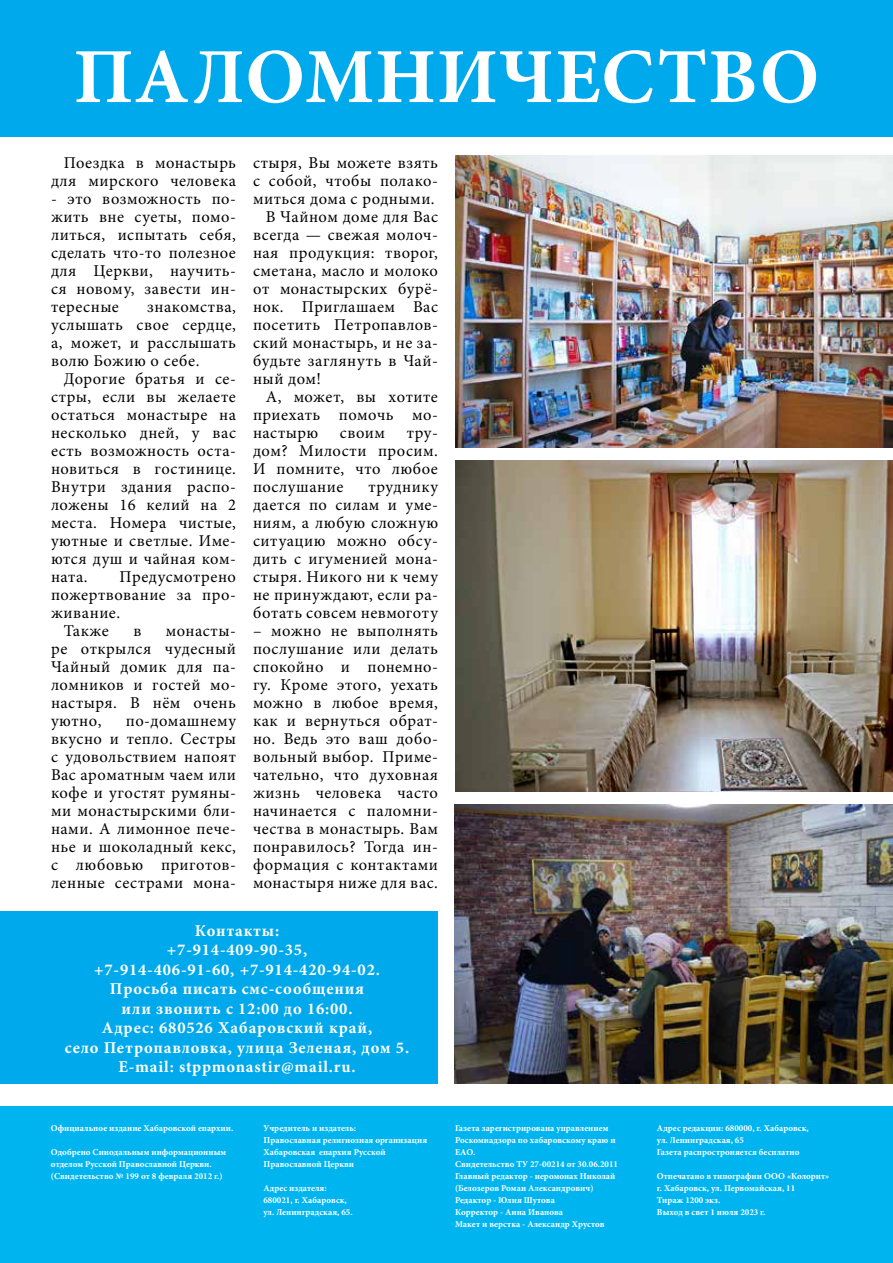
<style>
.page{position:relative;width:893px;height:1263px;background:#fff}
.page>*{position:absolute;margin:0;border:0;box-sizing:border-box;transform-origin:0 0}
.t1{font:700 78px "Minion Pro";letter-spacing:.01em;color:#fff}
.t2{font:16.5px/18px "Minion Pro";letter-spacing:.03em;color:#000;text-align:justify}
.t3{font:700 16.5px/19.5px "Minion Pro";letter-spacing:.05em;color:#fff;text-align:center}
.t4{font:700 9px/12px "Minion Pro";color:#fff}
</style>
<div class="page">
<div style="left:0;top:0;width:893px;height:136px;background:#00a9ec"></div>
<div style="left:0;top:911px;width:437px;height:173px;background:#00a9ec"></div>
<div style="left:0;top:1107px;width:893px;height:156px;background:#00b5ef"></div>
<img style="left:455px;top:156px;width:438px;height:292px">
<img style="left:455px;top:460px;width:438px;height:331px">
<img style="left:455px;top:804px;width:438px;height:280px">
<h1 class="t1" style="left:74px;top:22px;width:747px">ПАЛОМНИЧЕСТВО</h1>
<p class="t2" style="left:51px;top:153px;width:186px;text-align:right">Поездка в монастырь для мирского человека</p>
<p class="t2" style="left:51px;top:189px;width:186px">- это возможность по&shy;жить вне суеты, помо&shy;литься, испытать себя, сделать что-то полезное для Церкви, научить&shy;ся новому, завести ин&shy;тересные</p>
<p class="t2" style="left:253px;top:153px;width:186px">стыря, Вы можете взять</p>
<p class="t2" style="left:253px;top:171px;width:186px">с собой, чтобы полако-</p>
<p class="t2" style="left:253px;top:189px;width:183px">миться дома с родными.</p>
<p class="t2" style="left:266px;top:207px;width:174px">В Чайном доме для Вас</p>
<p class="t2" style="left:253px;top:225px;width:186px">всегда — свежая молоч-</p>
<p class="t2" style="left:253px;top:243px;width:186px">ная продукция: творог,</p>
<p class="t2" style="left:253px;top:261px;width:186px">сметана, масло и молоко</p>
<p class="t2" style="left:253px;top:279px;width:186px">от монастырских бурё-</p>
<p class="t2" style="left:253px;top:297px;width:186px">нок. Приглашаем Вас</p>
<p class="t2" style="left:253px;top:315px;width:186px">посетить Петропавлов-</p>
<p class="t2" style="left:253px;top:333px;width:186px">ский монастырь, и не за-</p>
<p class="t2" style="left:253px;top:351px;width:186px">будьте заглянуть в Чай-</p>
<p class="t2" style="left:253px;top:369px;width:70px">ный дом!</p>
<p class="t2" style="left:266px;top:387px;width:174px">А, может, вы хотите</p>
<p class="t2" style="left:253px;top:405px;width:186px">приехать помочь мо-</p>
<p class="t2" style="left:253px;top:423px;width:67px">настырю</p>
<p class="t2" style="left:340px;top:423px;width:47px">своим</p>
<p class="t2" style="left:51px;top:297px;width:186px;text-indent:96px">знакомства, услышать свое сердце, а, может, и расслышать волю Божию о себе.</p>
<p class="t2" style="left:51px;top:369px;width:186px;text-indent:13px">Дорогие братья и се&shy;стры, если вы желаете остаться монастыре на несколько дней, у вас есть возможность оста&shy;новиться в гостинице.<br>Внутри здания распо&shy;ложены 16 келий на 2 места. Номера чистые, уютные и светлые. Име&shy;ются душ и чайная ком&shy;ната.</p>
<p class="t2" style="left:253px;top:423px;width:186px;text-indent:154px">тру&shy;дом? Милости просим.<br>И помните, что любое послушание</p>
<p class="t2" style="left:253px;top:477px;width:186px;text-indent:115px">труднику дается по силам и уме&shy;ниям, а любую сложную ситуацию можно обсу&shy;дить с игуменией мона&shy;стыря. Никого ни к чему не принуждают, если ра&shy;ботать совсем невмоготу</p>
<p class="t2" style="left:253px;top:621px;width:186px">– можно не выполнять послушание или делать спокойно и понемно&shy;гу. Кроме этого, уехать можно в любое время, как и вернуться обрат&shy;но. Ведь это ваш добо&shy;вольный выбор. Приме&shy;чательно, что духовная жизнь человека часто начинается с паломни&shy;чества в монастырь. Вам понравилось? Тогда ин&shy;формация с контактами монастыря ниже для вас.</p>
<p class="t3" style="left:65px;top:920px;width:346px">Контакты:<br>+7-914-409-90-35,<br>+7-914-406-91-60, +7-914-420-94-02.<br>Просьба писать смс-сообщения<br>или звонить с 12:00 до 16:00.<br>Адрес: 680526 Хабаровский край,<br>село Петропавловка, улица Зеленая, дом 5.<br>E-mail: stppmonastir@mail.ru.</p>
<p class="t2" style="left:120px;top:567px;width:118px">Предусмотрено</p>
<p class="t2" style="left:51px;top:585px;width:186px">пожертвование за про-</p>
<p class="t2" style="left:51px;top:603px;width:71px">живание.</p>
<p class="t2" style="left:64px;top:621px;width:47px">Также</p>
<p class="t2" style="left:133px;top:621px;width:10px">в</p>
<p class="t2" style="left:51px;top:621px;width:186px;text-indent:115px">монасты&shy;ре открылся чудесный Чайный домик для па&shy;ломников и гостей мо&shy;настыря. В нём очень уютно,</p>
<p class="t2" style="left:51px;top:711px;width:186px;text-indent:75px">по-домашнему вкусно и тепло. Сестры с удовольствием напоят Вас ароматным чаем или кофе и угостят румяны&shy;ми монастырскими бли&shy;нами. А лимонное пече&shy;нье и шоколадный кекс, с любовью приготов&shy;ленные сестрами мона-</p>
<p class="t4" style="left:51px;top:1122px;width:184px">Официальное издание Хабаровской епархии.</p>
<p class="t4" style="left:51px;top:1146px;width:177px">Одобрено Синодальным информационным отделом Русской Православной Церкви. (Свидетельство № 199 от 8 февраля 2012 г.)</p>
<p class="t4" style="left:263px;top:1122px;width:165px">Учредитель и издатель:<br>Православная религиозная организация<br>Хабаровская епархия Русской<br>Православной Церкви</p>
<p class="t4" style="left:263px;top:1182px;width:91px">Адрес издателя:<br>680021, г. Хабаровск, ул. Ленинградская, 65.</p>
<p class="t4" style="left:455px;top:1122px;width:165px">Газета зарегистрирована управлением<br>Роскомнадзора по хабаровскому краю и<br>ЕАО.<br>Свидетельство ТУ 27-00214 от 30.06.2011<br>Главный редактор - иеромонах Николай (Белозеров Роман Александрович)<br>Редактор - Юлия Шутова<br>Корректор - Анна Иванова<br>Макет и верстка - Александр Хрустов</p>
<p class="t4" style="left:657px;top:1122px;width:153px">Адрес редакции: 680000, г. Хабаровск, ул. Ленинградская, 65<br>Газета распростроняется бесплатно</p>
<p class="t4" style="left:657px;top:1170px;width:174px">Отпечатано в типографии ООО «Колорит» г. Хабаровск, ул. Первомайская, 11<br>Тираж 1200 экз.<br>Выход в свет 1 июля 2023 г.</p>
</div>
